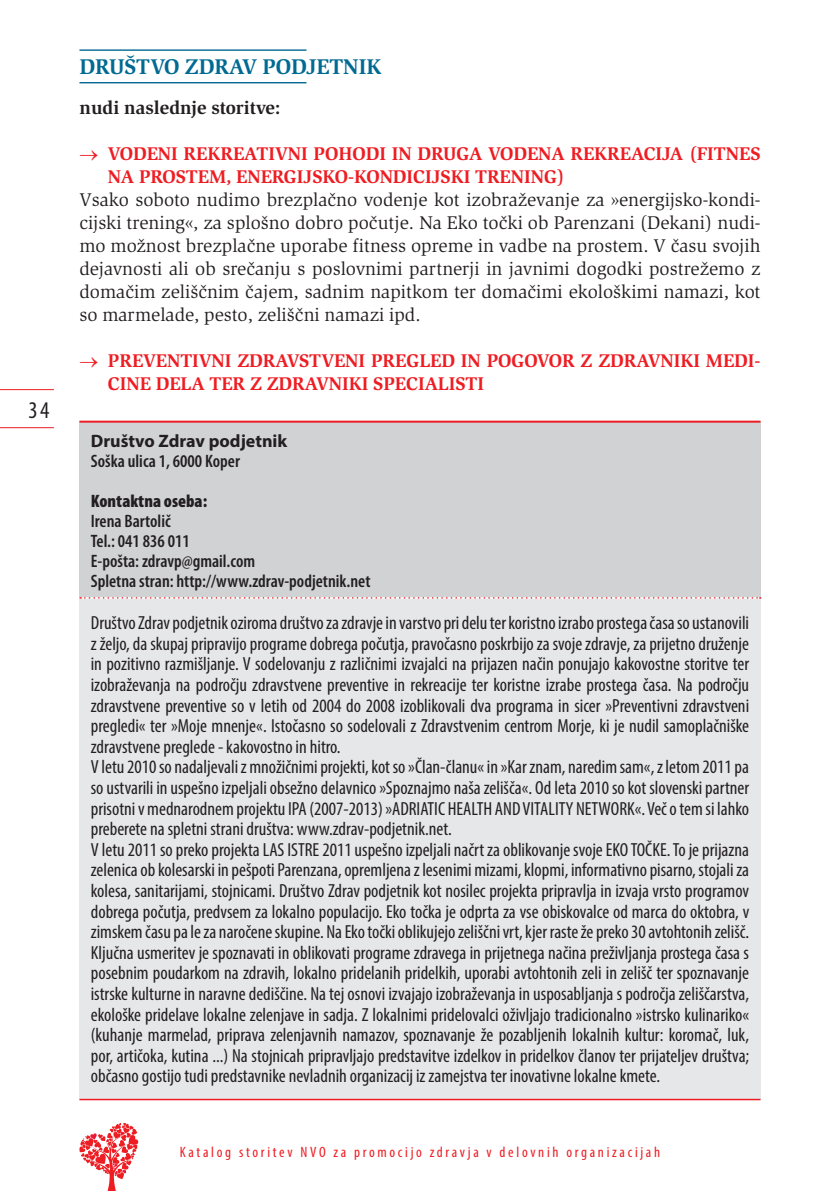
<style>
.page{position:relative;width:840px;height:1191px;background:#fff}
.page>*{position:absolute;margin:0;border:0;box-sizing:border-box;transform-origin:0 0}
.t1{font:condensed 24px "Myriad Pro";color:#231f20}
.t2{font:700 22px "Slimbach Itc TEE";color:#006a93}
.t3{font:condensed 19px/20.6px "Myriad Pro";color:#231f20}
.t4{font:19px/23px "Slimbach Itc TEE";color:#231f20;text-align:justify}
.t5{font:700 19px/23px "Slimbach Itc TEE";color:#ee1d23}
.t6{font:700 19px "Slimbach Itc TEE";color:#231f20}
.t7{font:600 condensed 18px/20px "Myriad Pro";color:#231f20}
.t8{font:700 18px "Myriad Pro";color:#231f20}
.t9{font:900 condensed 18px "Myriad Pro";color:#231f20}
.t10{font:condensed 15px "Myriad Pro";letter-spacing:.18em;color:#ee1d23}
</style>
<div class="page">
<svg style="left:79px;top:1123px;width:59px;height:68px"></svg>
<hr style="left:0;top:389px;width:54px;height:1px;background:#ee1d23">
<hr style="left:0;top:427px;width:54px;height:1px;background:#ee1d23">
<hr style="left:79px;top:49px;width:227px;height:2px;background:#006a93">
<hr style="left:79px;top:82px;width:227px;height:1px;background:#006a93">
<div style="left:79px;top:421px;width:681px;height:177px;background:#d1d2d4"></div>
<div style="left:79px;top:598px;width:681px;height:501px;background:#e6e7e9"></div>
<hr style="left:79px;top:420px;width:681px;height:2px;background:#ee1d23">
<svg style="left:80px;top:597px;width:680px;height:1px"></svg>
<hr style="left:79px;top:1098px;width:681px;height:2px;background:#ee1d23">
<p class="t1" style="left:28px;top:395px;width:22px">34</p>
<p class="t2" style="left:79px;top:53px;width:44px">DRUŠT</p>
<p class="t2" style="left:150px;top:53px;width:232px">VO ZDRAV PODJETNIK</p>
<p class="t6" style="left:79px;top:96px;width:202px">nudi naslednje storitve:</p>
<p class="t5" style="left:108px;top:142px;width:652px;text-indent:-28px">→ VODENI REKREATIVNI POHODI IN DRUGA VODENA REKREACIJA (FITNES<br>NA PROSTEM, ENERGIJSKO-KONDICIJS</p>
<p class="t5" style="left:450px;top:165px;width:115px">KI TRENING)</p>
<p class="t4" style="left:79px;top:188px;width:682px">Vsako soboto nudimo brezplačno vodenje kot izobraževanje za »energijsko-kondi&shy;cijski trening«, za splošno dobro počutje. Na Eko točki ob Parenzani (Dekani) nudi&shy;mo možnost brezplačne uporabe fitness opreme in vadbe na prostem. V času svojih dejavnosti ali ob srečanju s poslovnimi partnerji in javnimi dogodki postrežemo z domačim zeliščnim čajem, sadnim napitkom ter domačimi ekološkimi namazi, kot so marmelade, pesto, zeliščni namazi ipd.</p>
<p class="t5" style="left:108px;top:349px;width:653px;text-indent:-28px">→ PREVENTIVNI ZDRAVSTVENI PREGLED IN POGOVOR Z ZDRAVNIKI MEDI-<br>CINE DELA TER Z ZDRAVNIKI SPECIALISTI</p>
<p class="t8" style="left:91px;top:429px;width:198px">Društvo Zdrav podjetnik</p>
<p class="t7" style="left:91px;top:451px;width:150px">Soška ulica 1, 6000 Koper</p>
<p class="t9" style="left:91px;top:489px;width:118px">Kontaktna oseba:</p>
<p class="t7" style="left:91px;top:511px;width:281px">Irena Bartolič<br>Tel.: 041 836 011<br>E-pošta: zdravp@gmail.com<br>Spletna stran: http://www.zdrav-podjetnik.net</p>
<p class="t3" style="left:91px;top:612px;width:659px">Društvo Zdrav podjetnik oziroma društvo za zdravje in varstvo pri delu ter koristno izrabo prostega časa so ustanovili z željo, da skupaj pripravijo programe dobrega počutja, pravočasno poskrbijo za svoje zdravje, za prijetno druženje in pozitivno razmišljanje. V sodelovanju z različnimi izvajalci na prijazen način ponujajo kakovostne storitve ter izobraževanja na področju zdravstvene preventive in rekreacije ter koristne izrabe prostega časa. Na področju zdravstvene preventive so v letih od 2004 do 2008 izoblikovali dva programa in sicer »Preventivni zdravstveni pregledi« ter »Moje mnenje«. Istočasno so sodelovali z Zdravstvenim centrom Morje, ki je nudil samoplačniške zdravstvene preglede - kakovostno in hitro.<br>V letu 2010 so nadaljevali z množičnimi projekti, kot so »Član-članu« in »Kar znam, naredim sam«, z letom 2011 pa so ustvarili in uspešno izpeljali obsežno delavnico »Spoznajmo naša zelišča«. Od leta 2010 so kot slovenski partner prisotni v mednarodnem projektu IPA (2007-2013) »ADRIATIC HEALTH AND VITALITY NETWORK«. Več o tem si lahko preberete na spletni strani društva: www.zdrav-podjetnik.net.<br>V letu 2011 so preko projekta LAS ISTRE 2011 uspešno izpeljali načrt za oblikovanje svoje EKO TOČKE. To je prijazna zelenica ob kolesarski in pešpoti Parenzana, opremljena z lesenimi mizami, klopmi, informativno pisarno, stojali za kolesa, sanitarijami, stojnicami. Društvo Zdrav podjetnik kot nosilec projekta pripravlja in izvaja vrsto programov dobrega počutja, predvsem za lokalno populacijo. Eko točka je odprta za vse obiskovalce od marca do oktobra, v zimskem času pa le za naročene skupine. Na Eko točki oblikujejo zeliščni vrt, kjer raste že preko 30 avtohtonih zelišč.<br>Ključna usmeritev je spoznavati in oblikovati programe zdravega in prijetnega načina preživljanja prostega časa s posebnim poudarkom na zdravih, lokalno pridelanih pridelkih, uporabi avtohtonih zeli in zelišč ter spoznavanje istrske kulturne in naravne dediščine. Na tej osnovi izvajajo izobraževanja in usposabljanja s področja zeliščarstva, ekološke pridelave lokalne zelenjave in sadja. Z lokalnimi pridelovalci oživljajo tradicionalno »istrsko kulinariko« (kuhanje marmelad, priprava zelenjavnih namazov, spoznavanje že pozabljenih lokalnih kultur: koromač, luk, por, artičoka, kutina ...) Na stojnicah pripravljajo predstavitve izdelkov in pridelkov članov ter prijateljev društva; občasno gostijo tudi predstavnike nevladnih organizacij iz zamejstva ter inovativne lokalne kmete.</p>
<p class="t10" style="left:180px;top:1143px;width:481px">Katalog storitev NVO za promocijo zdravja v delovnih organizacijah</p>
</div>
